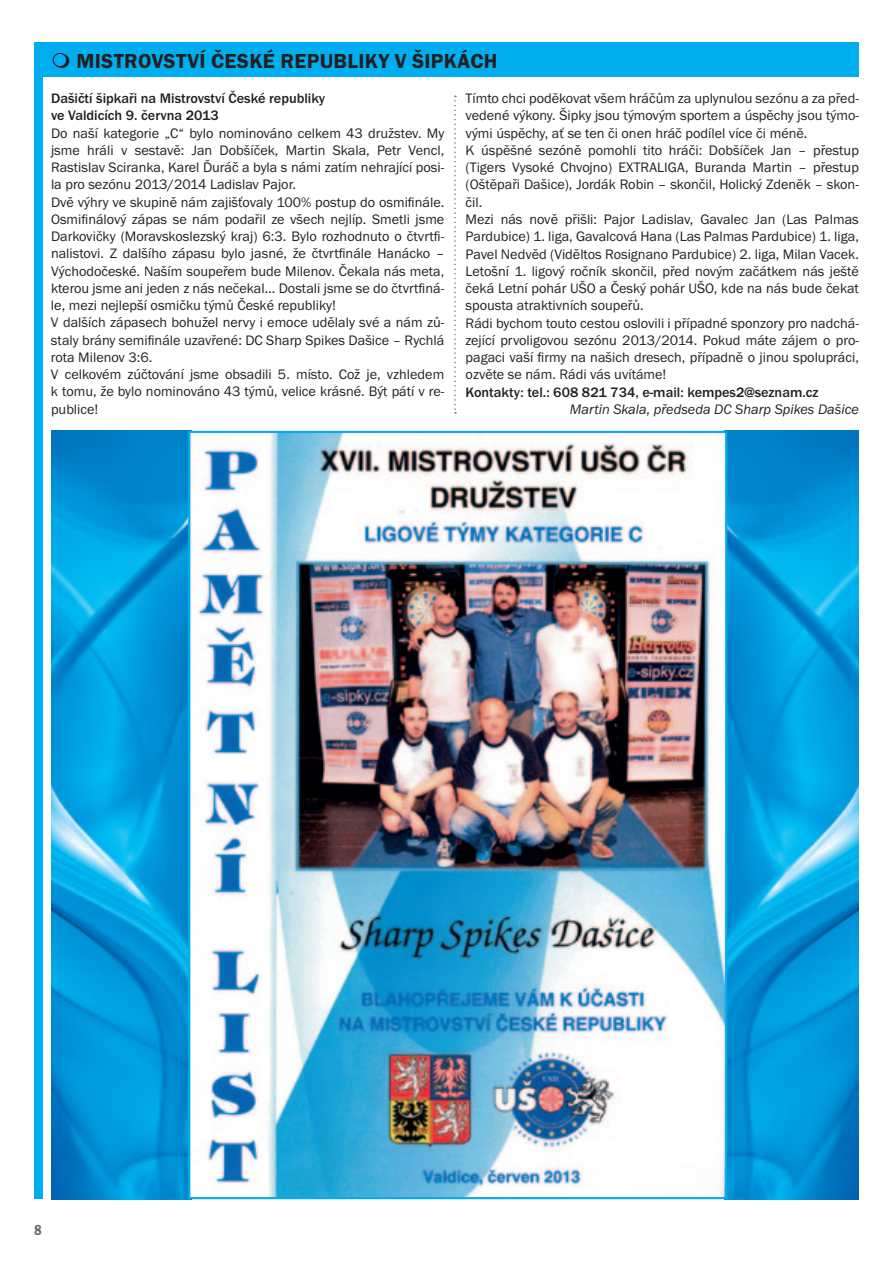
<style>
.page{position:relative;width:893px;height:1263px;background:#fff}
.page>*{position:absolute;margin:0;border:0;box-sizing:border-box;transform-origin:0 0}
.t1{font:21px "Franklin Got Itc TOT Dem";letter-spacing:.015em;color:#231f20}
.t2{font:15px "Franklin Got Itc TOT Dem Con";color:#6c6d70}
.t3{font:14.25px/17.2px "Franklin Got Itc TOT Boo";color:#231f20}
.t4{font:500 14.25px/17.2px "Franklin Got Itc TOT";color:#231f20}
.t5{font:14.25px "Franklin Got Itc TOT Boo Ita";color:#231f20}
</style>
<div class="page">
<img style="left:51px;top:431px;width:137px;height:768px">
<img style="left:191px;top:431px;width:668px;height:768px">
<div style="left:34px;top:43px;width:825px;height:34px;background:#00aeef"></div>
<div style="left:34px;top:43px;width:9px;height:1156px;background:#00aeef"></div>
<svg style="left:454px;top:96px;width:2px;height:318px"></svg>
<h1 class="t1" style="left:76px;top:49px;width:423px">MISTROVSTVÍ ČESKÉ REPUBLIKY V ŠIPKÁCH</h1>
<p class="t4" style="left:51px;top:90px;width:276px">Dašičtí šipkaři na Mistrovství České republiky ve Valdicích 9. června 2013</p>
<p class="t3" style="left:51px;top:124px;width:395px">Do naší kategorie „C“ bylo nominováno celkem 43 družstev. My jsme hráli v sestavě: Jan Dobšíček, Martin Skala, Petr Vencl, Rastislav Sciranka, Karel Ďuráč a byla s námi zatím nehrající posi&shy;la pro sezónu 2013/2014 Ladislav Pajor.<br>Dvě výhry ve skupině nám zajišťovaly 100% postup do osmifinále.<br>Osmifinálový zápas se nám podařil ze všech nejlíp. Smetli jsme Darkovičky (Moravskoslezský kraj) 6:3. Bylo rozhodnuto o čtvrtfi&shy;nalistovi. Z dalšího zápasu bylo jasné, že čtvrtfinále Hanácko – Východočeské. Naším soupeřem bude Milenov. Čekala nás meta, kterou jsme ani jeden z nás nečekal… Dostali jsme se do čtvrtfiná&shy;le, mezi nejlepší osmičku týmů České republiky!<br>V dalších zápasech bohužel nervy i emoce udělaly své a nám zů&shy;staly brány semifinále uzavřené: DC Sharp Spikes Dašice – Rychlá rota Milenov 3:6.<br>V celkovém zúčtování jsme obsadili 5. místo. Což je, vzhledem k tomu, že bylo nominováno 43 týmů, velice krásné. Být pátí v re&shy;publice!</p>
<p class="t3" style="left:466px;top:90px;width:395px">Tímto chci poděkovat všem hráčům za uplynulou sezónu a za před&shy;vedené výkony. Šipky jsou týmovým sportem a úspěchy jsou týmo&shy;vými úspěchy, ať se ten či onen hráč podílel více či méně.<br>K úspěšné sezóně pomohli tito hráči: Dobšíček Jan – přestup (Tigers Vysoké Chvojno) EXTRALIGA, Buranda Martin – přestup (Oštěpaři Dašice), Jordák Robin – skončil, Holický Zdeněk – skon&shy;čil.<br>Mezi nás nově přišli: Pajor Ladislav, Gavalec Jan (Las Palmas Pardubice) 1. liga, Gavalcová Hana (Las Palmas Pardubice) 1. liga, Pavel Nedvěd (Viděltos Rosignano Pardubice) 2. liga, Milan Vacek.<br>Letošní 1. ligový ročník skončil, před novým začátkem nás ještě čeká Letní pohár UŠO a Český pohár UŠO, kde na nás bude čekat spousta atraktivních soupeřů.<br>Rádi bychom touto cestou oslovili i případné sponzory pro nadchá&shy;zející prvoligovou sezónu 2013/2014. Pokud máte zájem o pro&shy;pagaci vaší firmy na našich dresech, případně o jinou spolupráci, ozvěte se nám. Rádi vás uvítáme!</p>
<p class="t4" style="left:466px;top:383px;width:354px">Kontakty: tel.: 608 821 734, e-mail: kempes2@seznam.cz</p>
<p class="t5" style="left:570px;top:401px;width:291px">Martin Skala, předseda DC Sharp Spikes Dašice</p>
<p class="t2" style="left:34px;top:1221px;width:9px">8</p>
</div>
